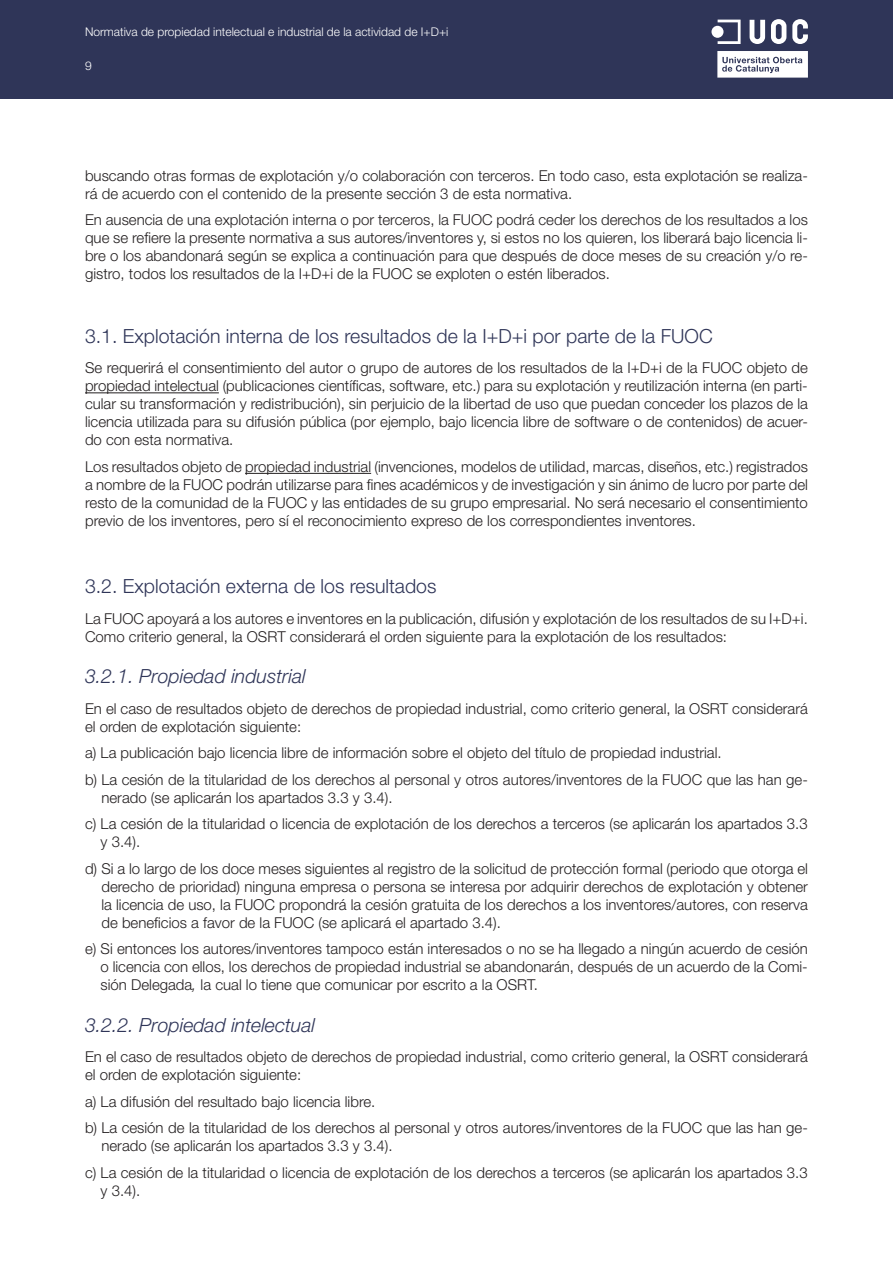
<style>
.page{position:relative;width:893px;height:1263px;background:#fff}
.page>*{position:absolute;margin:0;border:0;box-sizing:border-box;transform-origin:0 0}
.t1{font:300 19.5px "Helvetica Neue LT Std";color:#2f3558}
.t2{font:italic 300 19.5px "Helvetica Neue LT Std";color:#2f3558}
.t3{font:300 15px/18px "Helvetica Neue LT Std";color:#231f20}
.t4{font:300 12px "Helvetica Neue LT Std";color:#fff}
.s1{font-style:italic}
</style>
<div class="page">
<div style="left:0;top:0;width:893px;height:99px;background:#2f3558"></div>
<svg style="left:717px;top:51px;width:91px;height:27px"></svg>
<svg style="left:750px;top:20px;width:15px;height:24px"></svg>
<svg style="left:771px;top:19px;width:15px;height:25px"></svg>
<svg style="left:792px;top:19px;width:16px;height:25px"></svg>
<div style="left:711px;top:26px;width:12px;height:12px;background:#fff;border-radius:50%"></div>
<svg style="left:718px;top:20px;width:23px;height:24px"></svg>
<hr style="left:85px;top:392px;width:134px;height:1px;background:#231f20">
<hr style="left:245px;top:473px;width:126px;height:1px;background:#231f20">
<p class="t4" style="left:85px;top:25px;width:365px">Normativa de propiedad intelectual e industrial de la actividad de I+D+i</p>
<p class="t4" style="left:85px;top:58px;width:8px">9</p>
<p class="t3" style="left:85px;top:166px;width:724px">buscando otras formas de explotación y/o colaboración con terceros. En todo caso, esta explotación se realiza&shy;rá de acuerdo con el contenido de la presente sección 3 de esta normativa.</p>
<p class="t3" style="left:85px;top:211px;width:724px;text-align:justify">En ausencia de una explotación interna o por terceros, la FUOC podrá ceder los derechos de los resultados a los que se refiere la presente normativa a sus autores/inventores y, si estos no los quieren, los liberará bajo licencia li&shy;bre o los abandonará según se explica a continuación para que después de doce meses de su creación y/o re&shy;gistro, todos los resultados de la I+D+i de la FUOC se exploten o estén liberados.</p>
<h1 class="t1" style="left:85px;top:324px;width:629px">3. 1. Explotación interna de los resultados de la I+D+i por parte de la FUOC</h1>
<p class="t3" style="left:85px;top:359px;width:724px;text-align:justify">Se requerirá el consentimiento del autor o grupo de autores de los resultados de la I+D+i de la FUOC objeto de propiedad intelectual (publicaciones científicas, software, etc.) para su explotación y reutilización interna (en parti&shy;cular su transformación y redistribución), sin perjuicio de la libertad de uso que puedan conceder los plazos de la licencia utilizada para su difusión pública (por ejemplo, bajo licencia libre de software o de contenidos) de acuer&shy;do con esta normativa.</p>
<p class="t3" style="left:85px;top:457px;width:724px;text-align:justify">Los resultados objeto de propiedad industrial (invenciones, modelos de utilidad, marcas, diseños, etc.) registrados a nombre de la FUOC podrán utilizarse para fines académicos y de investigación y sin ánimo de lucro por parte del resto de la comunidad de la FUOC y las entidades de su grupo empresarial. No será necesario el consentimiento previo de los inventores, pero sí el reconocimiento expreso de los correspondientes inventores.</p>
<h1 class="t1" style="left:85px;top:574px;width:353px">3. 2. Explotación externa de los resultados</h1>
<p class="t3" style="left:85px;top:609px;width:721px">La FUOC apoyará a los autores e inventores en la publicación, difusión y explotación de los resultados de su I+D+i.<br>Como criterio general, la OSRT considerará el orden siguiente para la explotación de los resultados:</p>
<h1 class="t2" style="left:85px;top:665px;width:222px">3.2.1. Propiedad industrial</h1>
<p class="t3" style="left:85px;top:699px;width:724px">En el caso de resultados objeto de derechos de propiedad industrial, como criterio general, la OSRT considerará el orden de explotación siguiente:</p>
<p class="t3" style="left:85px;top:739px;width:724px;line-height:26.5px">a) La publicación bajo licencia libre de información sobre el objeto del título de propiedad industrial.<br>b) La cesión de la titularidad de los derechos al personal y otros autores/inventores de la FUOC que las han ge-</p>
<p class="t3" style="left:85px;top:784px;width:724px;line-height:26.5px;text-indent:16px">nerado (se aplicarán los apartados 3. 3 y 3. 4).<br>c) La cesión de la titularidad o licencia de explotación de los derechos a terceros (se aplicarán los apartados 3. 3</p>
<p class="t3" style="left:85px;top:828px;width:724px;line-height:26.5px;text-indent:16px">y 3.4).<br>d) Si a lo largo de los doce meses siguientes al registro de la solicitud de protección formal (periodo que otorga el</p>
<p class="t3" style="left:101px;top:877px;width:708px;text-align:justify">derecho de prioridad) ninguna empresa o persona se interesa por adquirir derechos de explotación y obtener la licencia de uso, la FUOC propondrá la cesión gratuita de los derechos a los inventores/autores, con reserva de beneficios a favor de la FUOC (se aplicará el apartado 3. 4).</p>
<p class="t3" style="left:101px;top:940px;width:709px;text-align:justify;text-indent:-16px">e) Si entonces los autores/inventores tampoco están interesados o no se ha llegado a ningún acuerdo de cesión o licencia con ellos, los derechos de propiedad industrial se abandonarán, después de un acuerdo de la Comi&shy;sión Delegada<span class="s1">,</span> la cual lo tiene que comunicar por escrito a la OSRT.</p>
<h1 class="t2" style="left:85px;top:1013px;width:232px">3.2.2. Propiedad intelectual</h1>
<p class="t3" style="left:85px;top:1047px;width:724px">En el caso de resultados objeto de derechos de propiedad industrial, como criterio general, la OSRT considerará el orden de explotación siguiente:</p>
<p class="t3" style="left:85px;top:1088px;width:724px;line-height:26.5px">a) La difusión del resultado bajo licencia libre.<br>b) La cesión de la titularidad de los derechos al personal y otros autores/inventores de la FUOC que las han ge-</p>
<p class="t3" style="left:85px;top:1132px;width:724px;line-height:26.5px;text-indent:16px">nerado (se aplicarán los apartados 3. 3 y 3. 4).<br>c) La cesión de la titularidad o licencia de explotación de los derechos a terceros (se aplicarán los apartados 3. 3</p>
<p class="t3" style="left:101px;top:1181px;width:38px">y 3.4).</p>
</div>
